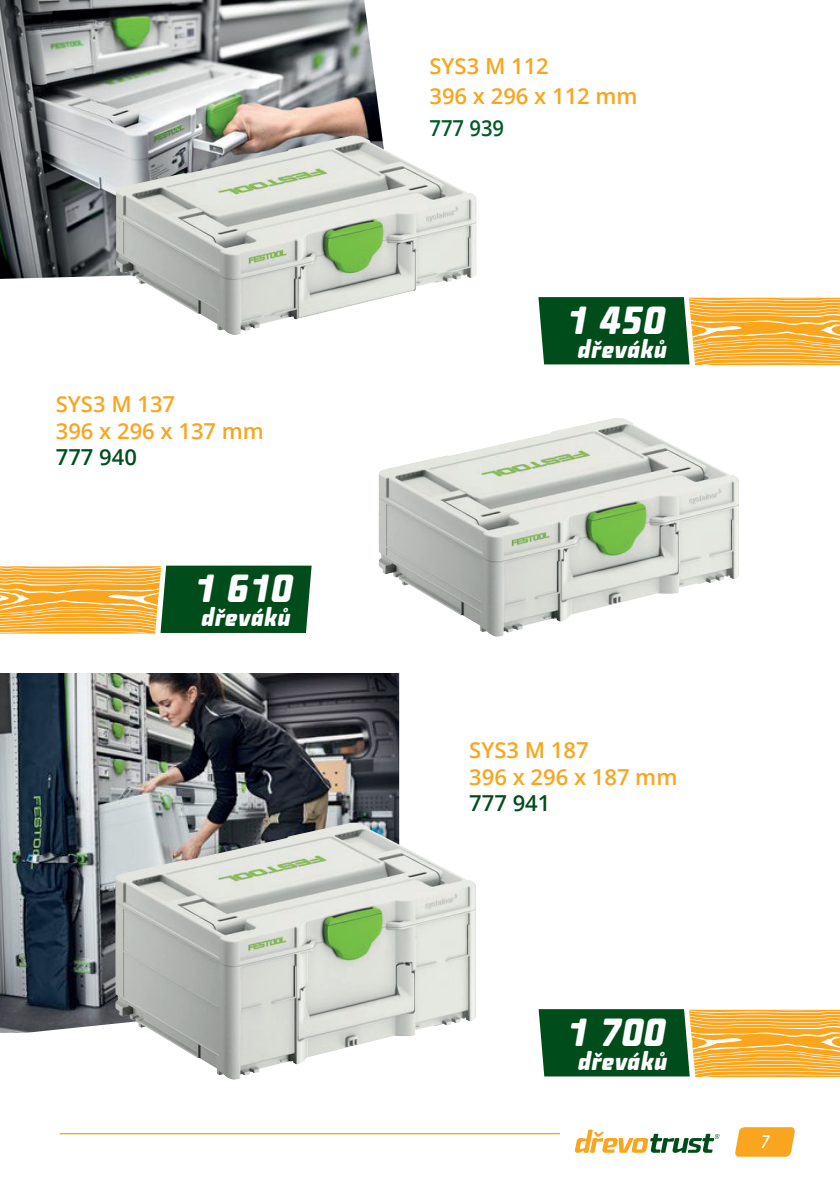
<style>
.page{position:relative;width:840px;height:1191px;background:#fff}
.page>*{position:absolute;margin:0;border:0;box-sizing:border-box;transform-origin:0 0}
.t1{font:italic 500 38px "Fishmonger K";color:#fff}
.t2{font:italic 500 24px "Fishmonger K";color:#fff}
.t3{font:600 22px "Open Sans";color:#f9a51e}
.text_bez_odrazek{font:600 22px "Open Sans";color:#f9a51b}
.t4{font:600 22px "Open Sans";color:#004d1b}
.kod{font:600 22px "Open Sans";color:#00592a;scale:.92 1}
.t5{font:italic 500 17.6px "Fishmonger K";color:#fff}
</style>
<div class="page">
<hr style="left:60px;top:1133px;width:499px;height:1px;background:#f9a51e">
<svg style="left:735px;top:1127px;width:60px;height:29px;background:#f9ac31"></svg>
<svg style="left:574px;top:1129px;width:145px;height:23px"></svg>
<img style="left:0;top:673px;width:399px;height:359px">
<svg style="left:0;top:565px;width:311px;height:69px;background:#888a3e"></svg>
<svg style="left:538px;top:1009px;width:301px;height:68px;background:#82873b"></svg>
<svg style="left:538px;top:297px;width:301px;height:68px;background:#82863a"></svg>
<img style="left:378px;top:418px;width:360px;height:218px">
<img style="left:115px;top:822px;width:360px;height:257px">
<img style="left:0;top:0;width:382px;height:279px">
<img style="left:116px;top:136px;width:360px;height:199px">
<p class="t3" style="left:56px;top:389px;width:121px">SYS3 M 137</p>
<p class="t3" style="left:56px;top:416px;width:209px">396 x 296 x 137 mm</p>
<p class="t4" style="left:56px;top:442px;width:83px">777 940</p>
<p class="t1" style="left:194px;top:565px;width:101px">1 610</p>
<p class="t2" style="left:201px;top:603px;width:92px">dřeváků</p>
<p class="text_bez_odrazek" style="left:429px;top:51px;width:121px">SYS3 M 112</p>
<p class="text_bez_odrazek" style="left:429px;top:81px;width:209px">396 x 296 x 112 mm</p>
<p class="kod" style="left:429px;top:113px;width:83px">777 939</p>
<p class="t1" style="left:566px;top:297px;width:101px">1 450</p>
<p class="t2" style="left:577px;top:334px;width:92px">dřeváků</p>
<p class="t3" style="left:469px;top:735px;width:121px">SYS3 M 187</p>
<p class="t3" style="left:469px;top:761px;width:209px">396 x 296 x 187 mm</p>
<p class="t4" style="left:469px;top:788px;width:83px">777 941</p>
<p class="t1" style="left:566px;top:1009px;width:101px">1 700</p>
<p class="t2" style="left:577px;top:1046px;width:92px">dřeváků</p>
<p class="t5" style="left:759px;top:1131px;width:11px">7</p>
</div>
